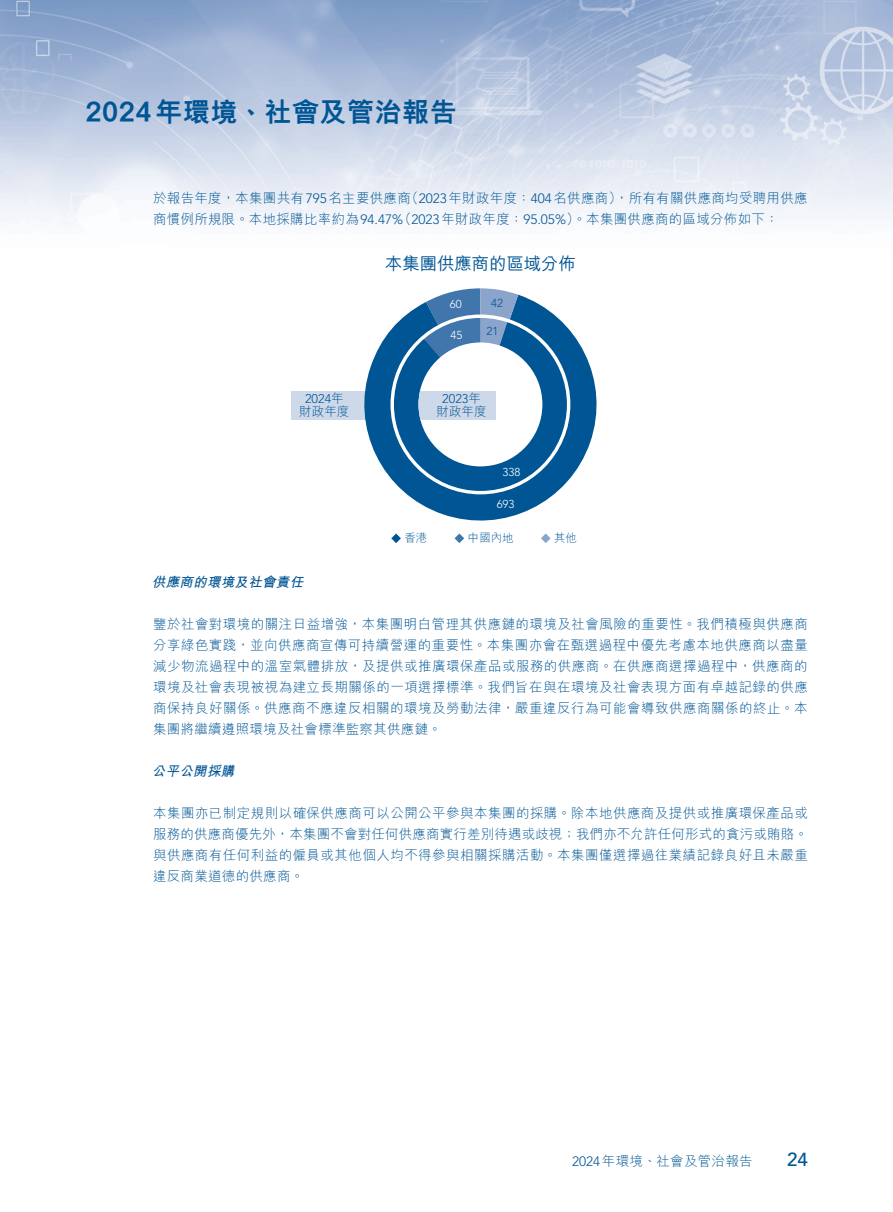
<style>
.page{position:relative;width:893px;height:1212px;background:#fff}
.page>*{position:absolute;margin:0;border:0;box-sizing:border-box;transform-origin:0 0}
.t1{font:800 27px "M Hei HK";letter-spacing:.02em;color:#005594}
.t2{font:500 18.75px "Avenir LT Std";color:#005594}
.t3{font:500 17.25px "M Hei HK";color:#005594}
._00_txt{font:300 13.5px/21px "M Hei HK";letter-spacing:.02em;color:#005594;text-align:justify}
._03_H3{font:italic 700 13.5px "M Hei HK";color:#005594}
.t4{font:300 12.6px/12.6px "M Hei HK";color:#005594;text-align:center}
.t5{font:300 11.4px "Avenir LT Std";color:#fff}
.t6{font:300 11.4px "M Hei HK";color:#005594}
.t7{font:300 11.4px "Avenir LT Std";color:#005594}
.s1{font-family:"Avenir LT Std"}
</style>
<div class="page">
<img style="left:0;top:0;width:893px;height:539px">
<div style="left:291px;top:391px;width:88px;height:28px;background:#cdd8e9"></div>
<svg style="left:350px;top:295px;width:261px;height:240px"></svg>
<svg style="left:381px;top:288px;width:198px;height:215px"></svg>
<div style="left:418px;top:342px;width:124px;height:124px;background:#fff;border-radius:50%"></div>
<div style="left:418px;top:391px;width:78px;height:28px;background:#cdd8e9"></div>
<svg style="left:455px;top:533px;width:9px;height:10px"></svg>
<svg style="left:541px;top:533px;width:10px;height:10px"></svg>
<svg style="left:391px;top:533px;width:10px;height:10px"></svg>
<h1 class="t1" style="left:85px;top:98px;width:373px">2024年環境、社會及管治報告</h1>
<p class="_00_txt" style="left:405px;top:188px;width:404px">（<span class="s1">2023</span>年財政年度：<span class="s1">404</span>名供應商，）所有有關供應商均受聘用供應</p>
<p class="_00_txt" style="left:398px;top:188px;width:382px;text-indent:-245px">於報告年度，本集團共有<span class="s1">795</span>名主要供應商<br>（<span class="s1">2023</span>年財政年度：<span class="s1">95.05%</span>）。本集團供應商的區域分佈如下：</p>
<p class="_00_txt" style="left:153px;top:209px;width:252px">商慣例所規限。本地採購比率約為<span class="s1">94.47%</span></p>
<p class="t3" style="left:385px;top:251px;width:192px">本集團供應商的區域分佈</p>
<p class="t4" style="left:299px;top:392px;width:52px"><span class="s1">2024</span>年財政年度</p>
<p class="t5" style="left:450px;top:297px;width:13px">60</p>
<p class="t5" style="left:451px;top:328px;width:13px">45</p>
<p class="t7" style="left:491px;top:296px;width:13px">42</p>
<p class="t7" style="left:487px;top:324px;width:13px">21</p>
<p class="t4" style="left:436px;top:392px;width:52px"><span class="s1">2023</span>年財政年度</p>
<p class="t6" style="left:404px;top:532px;width:24px">香港</p>
<p class="t5" style="left:502px;top:465px;width:19px">338</p>
<p class="t5" style="left:497px;top:497px;width:19px">693</p>
<p class="t6" style="left:468px;top:532px;width:47px">中國內地</p>
<p class="t6" style="left:554px;top:532px;width:24px">其他</p>
<p class="_03_H3" style="left:152px;top:572px;width:156px">供應商的環境及社會責任</p>
<p class="_00_txt" style="left:153px;top:613px;width:656px">鑒於社會對環境的關注日益增強，本集團明白管理其供應鏈的環境及社會風險的重要性。我們積極與供應商分享綠色實踐，並向供應商宣傳可持續營運的重要性。本集團亦會在甄選過程中優先考慮本地供應商以盡量減少物流過程中的溫室氣體排放，及提供或推廣環保產品或服務的供應商。在供應商選擇過程中，供應商的環境及社會表現被視為建立長期關係的一項選擇標準。我們旨在與在環境及社會表現方面有卓越記錄的供應商保持良好關係。供應商不應違反相關的環境及勞動法律，嚴重違反行為可能會導致供應商關係的終止。本集團將繼續遵照環境及社會標準監察其供應鏈。</p>
<p class="_03_H3" style="left:152px;top:761px;width:88px">公平公開採購</p>
<p class="_00_txt" style="left:153px;top:802px;width:656px">本集團亦已制定規則以確保供應商可以公開公平參與本集團的採購。除本地供應商及提供或推廣環保產品或服務的供應商優先外，本集團不會對任何供應商實行差別待遇或歧視；我們亦不允許任何形式的貪污或賄賂。與供應商有任何利益的僱員或其他個人均不得參與相關採購活動。本集團僅選擇過往業績記錄良好且未嚴重違反商業道德的供應商。</p>
<p class="_00_txt" style="left:572px;top:1150px;width:182px"><span class="s1">2024</span>年環境、社會及管治報告</p>
<h2 class="t2" style="left:787px;top:1149px;width:22px">24</h2>
</div>
